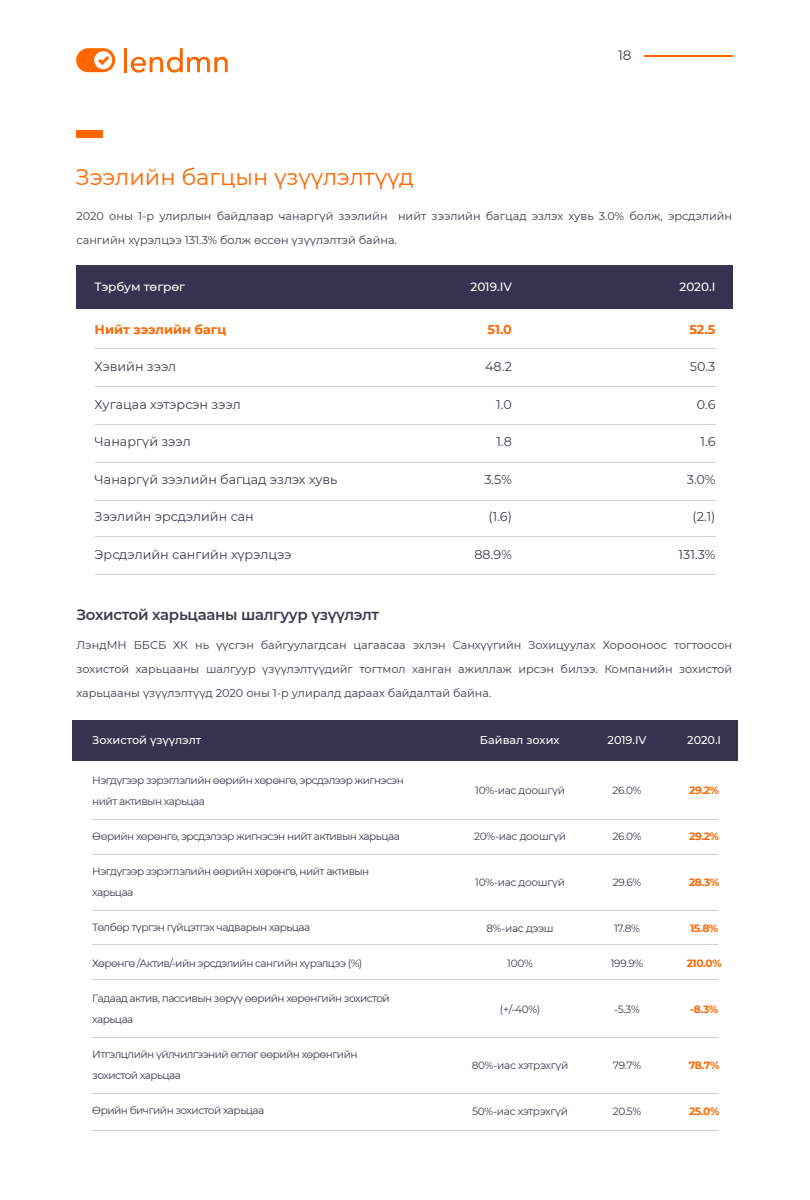
<style>
.page{position:relative;width:810px;height:1200px;background:#fff}
.page>*{position:absolute;margin:0;border:0;box-sizing:border-box;transform-origin:0 0}
.t1{font:22.5px "Montserrat";color:#f60}
.t2{font:600 15px "Montserrat";letter-spacing:-.02em;color:#3c3c50}
.t3{font:13.5px "Montserrat";color:#3c3c50}
.t4{font:12.75px "Montserrat";color:#3c3c50}
.t5{font:700 12.75px "Montserrat";color:#f60}
.t6{font:500 12px "Montserrat";letter-spacing:-.005em;color:#fff}
.t7{font:11.25px/24px "Montserrat";color:#3c3c50}
.t8{font:500 11.25px "Montserrat";color:#fff}
.t9{font:10.57px/21.1px "Montserrat";letter-spacing:-.05em;color:#3c3c50}
.t10{font:10.57px "Montserrat";letter-spacing:-.03em;color:#3c3c50}
.t11{font:700 10.57px "Montserrat";letter-spacing:-.03em;color:#f60}
</style>
<div class="page">
<svg style="left:131px;top:48px;width:97px;height:25px"></svg>
<hr style="left:124px;top:48px;width:3px;height:24px;background:#f60">
<svg style="left:76px;top:48px;width:40px;height:24px"></svg>
<div style="left:76px;top:130px;width:26px;height:8px;background:#f60"></div>
<hr style="left:95px;top:424px;width:620px;height:1px;background:#ceced9">
<hr style="left:95px;top:462px;width:620px;height:1px;background:#ceced9">
<hr style="left:95px;top:536px;width:620px;height:1px;background:#ceced9">
<hr style="left:95px;top:574px;width:620px;height:1px;background:#ceced9">
<hr style="left:95px;top:500px;width:620px;height:1px;background:#ceced9">
<hr style="left:95px;top:386px;width:620px;height:1px;background:#ceced9">
<hr style="left:95px;top:348px;width:620px;height:1px;background:#ceced9">
<div style="left:77px;top:266px;width:656px;height:43px;background:#35334f"></div>
<hr style="left:645px;top:56px;width:88px;height:1px;background:#f60">
<div style="left:72px;top:720px;width:666px;height:41px;background:#35334f"></div>
<hr style="left:92px;top:819px;width:626px;height:1px;background:#ceced9">
<hr style="left:92px;top:854px;width:626px;height:1px;background:#ceced9">
<hr style="left:92px;top:910px;width:626px;height:1px;background:#ceced9">
<hr style="left:92px;top:944px;width:626px;height:1px;background:#ceced9">
<hr style="left:92px;top:980px;width:626px;height:1px;background:#ceced9">
<hr style="left:92px;top:1037px;width:626px;height:1px;background:#ceced9">
<hr style="left:92px;top:1093px;width:626px;height:1px;background:#ceced9">
<hr style="left:92px;top:1130px;width:626px;height:1px;background:#ceced9">
<p class="t3" style="left:618px;top:46px;width:15px">18</p>
<h1 class="t1" style="left:75px;top:162px;width:340px">Зээлийн багцын үзүүлэлтүүд</h1>
<p class="t7" style="left:77px;top:204px;width:657px">2020 оны 1-р улирлын байдлаар чанаргүй зээлийн нийт зээлийн багцад эзлэх хувь 3.0% болж, эрсдэлийн сангийн хүрэлцээ 131.3% болж өссөн үзүүлэлтэй байна.</p>
<p class="t6" style="left:95px;top:278px;width:92px">Тэрбум төгрөг</p>
<p class="t6" style="left:470px;top:278px;width:43px">2019.IV</p>
<p class="t6" style="left:679px;top:278px;width:37px">2020.I</p>
<p class="t5" style="left:95px;top:320px;width:133px">Нийт зээлийн багц</p>
<p class="t4" style="left:95px;top:358px;width:83px">Хэвийн зээл</p>
<p class="t4" style="left:95px;top:396px;width:148px">Хугацаа хэтэрсэн зээл</p>
<p class="t4" style="left:95px;top:433px;width:98px">Чанаргүй зээл</p>
<p class="t4" style="left:95px;top:471px;width:244px">Чанаргүй зээлийн багцад эзлэх хувь</p>
<p class="t4" style="left:95px;top:508px;width:161px">Зээлийн эрсдэлийн сан</p>
<p class="t4" style="left:95px;top:546px;width:198px">Эрсдэлийн сангийн хүрэлцээ</p>
<p class="t5" style="left:487px;top:320px;width:26px">51.0</p>
<p class="t4" style="left:485px;top:358px;width:28px">48.2</p>
<p class="t4" style="left:496px;top:396px;width:17px">1.0</p>
<p class="t4" style="left:496px;top:433px;width:17px">1.8</p>
<p class="t4" style="left:484px;top:471px;width:29px">3.5%</p>
<p class="t4" style="left:488px;top:508px;width:25px">(1.6)</p>
<p class="t4" style="left:474px;top:546px;width:39px">88.9%</p>
<p class="t5" style="left:689px;top:320px;width:28px">52.5</p>
<p class="t4" style="left:690px;top:358px;width:27px">50.3</p>
<p class="t4" style="left:697px;top:396px;width:20px">0.6</p>
<p class="t4" style="left:701px;top:433px;width:16px">1.6</p>
<p class="t4" style="left:687px;top:471px;width:30px">3.0%</p>
<p class="t4" style="left:693px;top:508px;width:24px">(2.1)</p>
<p class="t4" style="left:679px;top:546px;width:38px">131.3%</p>
<h2 class="t2" style="left:77px;top:604px;width:304px">Зохистой харьцааны шалгуур үзүүлэлт</h2>
<p class="t7" style="left:77px;top:633px;width:657px;text-align:justify">ЛэндМН ББСБ ХК нь үүсгэн байгуулагдсан цагаасаа эхлэн Санхүүгийн Зохицуулах Хорооноос тогтоосон зохистой харьцааны шалгуур үзүүлэлтүүдийг тогтмол ханган ажиллаж ирсэн билээ. Компанийн зохистой харьцааны үзүүлэлтүүд 2020 оны 1-р улиралд дараах байдалтай байна.</p>
<p class="t8" style="left:92px;top:732px;width:111px">Зохистой үзүүлэлт</p>
<p class="t9" style="left:92px;top:769px;width:313px">Нэгдүгээр зэрэглэлийн өөрийн хөрөнгө, эрсдэлээр жигнэсэн нийт активын харьцаа</p>
<p class="t9" style="left:92px;top:825px;width:309px">Өөрийн хөрөнгө, эрсдэлээр жигнэсэн нийт активын харьцаа</p>
<p class="t9" style="left:92px;top:860px;width:279px">Нэгдүгээр зэрэглэлийн өөрийн хөрөнгө, нийт активын харьцаа</p>
<p class="t9" style="left:92px;top:917px;width:220px">Төлбөр түргэн гүйцэтгэх чадварын харьцаа</p>
<p class="t9" style="left:92px;top:952px;width:271px">Хөрөнгө /Актив/-ийн эрсдэлийн сангийн хүрэлцээ (%)</p>
<p class="t9" style="left:92px;top:987px;width:299px">Гадаад актив, пассивын зөрүү өөрийн хөрөнгийн зохистой харьцаа</p>
<p class="t9" style="left:92px;top:1043px;width:267px">Итгэлцлийн үйлчилгээний өглөг өөрийн хөрөнгийн зохистой харьцаа</p>
<p class="t9" style="left:92px;top:1100px;width:173px">Өрийн бичгийн зохистой харьцаа</p>
<p class="t8" style="left:480px;top:732px;width:81px">Байвал зохих</p>
<p class="t10" style="left:475px;top:783px;width:91px">10%-иас доошгүй</p>
<p class="t10" style="left:474px;top:829px;width:93px">20%-иас доошгүй</p>
<p class="t10" style="left:475px;top:875px;width:91px">10%-иас доошгүй</p>
<p class="t9" style="left:487px;top:917px;width:69px">8%-иас дээш</p>
<p class="t9" style="left:507px;top:952px;width:27px">100%</p>
<p class="t9" style="left:500px;top:998px;width:42px">(+/-40%)</p>
<p class="t10" style="left:472px;top:1058px;width:98px">80%-иас хэтрэхгүй</p>
<p class="t10" style="left:472px;top:1104px;width:97px">50%-иас хэтрэхгүй</p>
<p class="t8" style="left:608px;top:732px;width:40px">2019.IV</p>
<p class="t9" style="left:612px;top:779px;width:31px">26.0%</p>
<p class="t9" style="left:612px;top:825px;width:31px">26.0%</p>
<p class="t9" style="left:613px;top:871px;width:30px">29.6%</p>
<p class="t9" style="left:614px;top:917px;width:27px">17.8%</p>
<p class="t9" style="left:611px;top:952px;width:34px">199.9%</p>
<p class="t9" style="left:614px;top:998px;width:27px">-5.3%</p>
<p class="t9" style="left:613px;top:1054px;width:30px">79.7%</p>
<p class="t9" style="left:613px;top:1100px;width:30px">20.5%</p>
<p class="t8" style="left:687px;top:732px;width:35px">2020.I</p>
<p class="t11" style="left:689px;top:783px;width:32px">29.2%</p>
<p class="t11" style="left:689px;top:828px;width:32px">29.2%</p>
<p class="t11" style="left:689px;top:874px;width:32px">28.3%</p>
<p class="t11" style="left:690px;top:920px;width:30px">15.8%</p>
<p class="t11" style="left:687px;top:955px;width:36px">210.0%</p>
<p class="t11" style="left:690px;top:1002px;width:30px">-8.3%</p>
<p class="t11" style="left:689px;top:1058px;width:32px">78.7%</p>
<p class="t11" style="left:689px;top:1104px;width:32px">25.0%</p>
</div>
